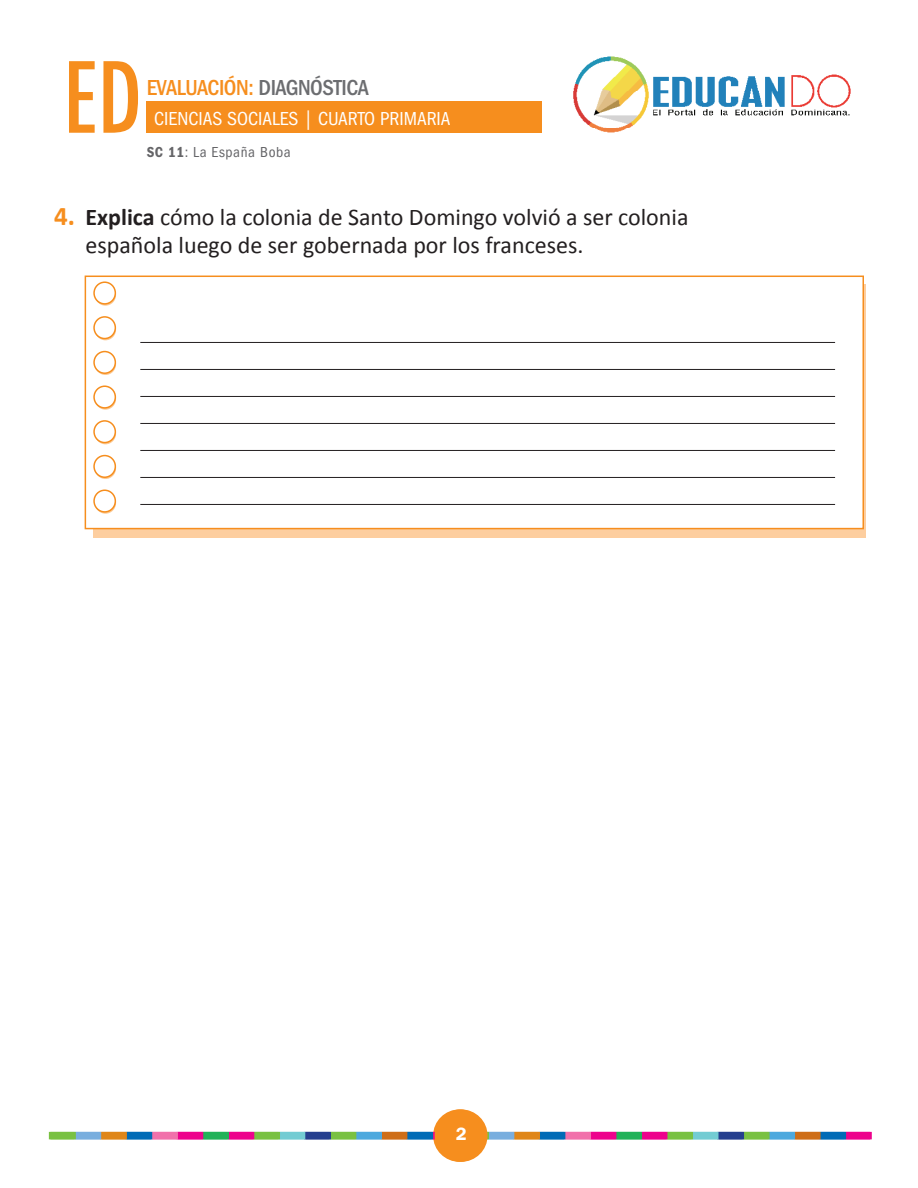
<style>
.page{position:relative;width:918px;height:1188px;background:#fff}
.page>*{position:absolute;margin:0;border:0;box-sizing:border-box;transform-origin:0 0}
.t1{font:500 condensed 94.95px "Futura";color:#f68e1e}
.t2{font:24px/28.8px "Calibri";color:#231f20}
.t3{font:500 condensed 22.5px "ITC Franklin Gothic Std";letter-spacing:-.02em;color:#f68e1e}
.t4{font:condensed 19.5px "ITC Franklin Gothic Std";color:#fff}
.t5{font:600 18px "ITC Franklin Gothic Std";color:#fff}
.t6{font:condensed 15px "ITC Franklin Gothic Std";letter-spacing:.04em;color:#656568}
.s1{color:#6c6d70}
.s2{font-family:"ITC Franklin Gothic Std Dm Cd";font-stretch:normal}
.s3{font-weight:700;font-size:27px;color:#f68e1e}
.s4{font-weight:700}
</style>
<div class="page">
<div style="left:49px;top:1132px;width:25px;height:7px;background:#79c142"></div>
<div style="left:202px;top:1132px;width:25px;height:7px;background:#538665"></div>
<svg style="left:433px;top:1109px;width:53px;height:53px"></svg>
<div style="left:50px;top:1132px;width:26px;height:7px;background:#79c142"></div>
<div style="left:76px;top:1132px;width:25px;height:7px;background:#79aede"></div>
<div style="left:101px;top:1132px;width:26px;height:7px;background:#df8619"></div>
<div style="left:127px;top:1132px;width:25px;height:7px;background:#006bb6"></div>
<div style="left:152px;top:1132px;width:26px;height:7px;background:#f171ab"></div>
<div style="left:178px;top:1132px;width:25px;height:7px;background:#ed028c"></div>
<div style="left:204px;top:1132px;width:25px;height:7px;background:#21b259"></div>
<div style="left:229px;top:1132px;width:26px;height:7px;background:#ed028c"></div>
<div style="left:255px;top:1132px;width:25px;height:7px;background:#79c142"></div>
<div style="left:280px;top:1132px;width:26px;height:7px;background:#73ccd3"></div>
<div style="left:306px;top:1132px;width:25px;height:7px;background:#253f8e"></div>
<div style="left:331px;top:1132px;width:26px;height:7px;background:#79c142"></div>
<div style="left:357px;top:1132px;width:25px;height:7px;background:#4da9de"></div>
<div style="left:382px;top:1132px;width:26px;height:7px;background:#ce6e18"></div>
<div style="left:408px;top:1132px;width:25px;height:7px;background:#006bb6"></div>
<div style="left:433px;top:1132px;width:26px;height:7px;background:#ef3067"></div>
<div style="left:464px;top:1132px;width:25px;height:7px;background:#79c142"></div>
<div style="left:489px;top:1132px;width:26px;height:7px;background:#79aede"></div>
<div style="left:515px;top:1132px;width:25px;height:7px;background:#df8619"></div>
<div style="left:540px;top:1132px;width:26px;height:7px;background:#006bb6"></div>
<div style="left:566px;top:1132px;width:25px;height:7px;background:#f171ab"></div>
<div style="left:591px;top:1132px;width:26px;height:7px;background:#ed028c"></div>
<div style="left:617px;top:1132px;width:25px;height:7px;background:#21b259"></div>
<div style="left:642px;top:1132px;width:26px;height:7px;background:#ed028c"></div>
<div style="left:668px;top:1132px;width:25px;height:7px;background:#79c142"></div>
<div style="left:693px;top:1132px;width:26px;height:7px;background:#73ccd3"></div>
<div style="left:719px;top:1132px;width:25px;height:7px;background:#253f8e"></div>
<div style="left:744px;top:1132px;width:26px;height:7px;background:#79c142"></div>
<div style="left:770px;top:1132px;width:25px;height:7px;background:#4da9de"></div>
<div style="left:795px;top:1132px;width:26px;height:7px;background:#ce6e18"></div>
<div style="left:821px;top:1132px;width:25px;height:7px;background:#006bb6"></div>
<div style="left:846px;top:1132px;width:26px;height:7px;background:#ed028c"></div>
<div style="left:435px;top:1109px;width:53px;height:53px;background:#f68e1e;border-radius:50%"></div>
<div style="left:147px;top:101px;width:395px;height:31px;background:#f68e1e"></div>
<img style="left:573px;top:56px;width:278px;height:77px">
<div style="left:93px;top:284px;width:773px;height:254px;background:#fdce9f"></div>
<div style="left:85px;top:276px;width:779px;height:253px;background:#fff;border:2px solid #f68e1e"></div>
<svg style="left:95px;top:284px;width:21px;height:22px"></svg>
<div style="left:94px;top:282px;width:21px;height:22px;background:#fff;border-radius:50%"></div>
<div style="left:93px;top:281px;width:23px;height:24px;border:2px solid #f68e1e;border-radius:50%"></div>
<svg style="left:95px;top:319px;width:21px;height:21px"></svg>
<div style="left:94px;top:317px;width:21px;height:22px;background:#fff;border-radius:50%"></div>
<div style="left:93px;top:316px;width:23px;height:23px;border:2px solid #f68e1e;border-radius:50%"></div>
<svg style="left:95px;top:353px;width:21px;height:22px"></svg>
<div style="left:94px;top:352px;width:21px;height:21px;background:#fff;border-radius:50%"></div>
<div style="left:93px;top:351px;width:23px;height:23px;border:2px solid #f68e1e;border-radius:50%"></div>
<svg style="left:95px;top:388px;width:21px;height:22px"></svg>
<div style="left:94px;top:386px;width:21px;height:22px;background:#fff;border-radius:50%"></div>
<div style="left:93px;top:385px;width:23px;height:24px;border:2px solid #f68e1e;border-radius:50%"></div>
<svg style="left:95px;top:423px;width:21px;height:21px"></svg>
<div style="left:94px;top:421px;width:21px;height:22px;background:#fff;border-radius:50%"></div>
<div style="left:93px;top:420px;width:23px;height:23px;border:2px solid #f68e1e;border-radius:50%"></div>
<svg style="left:95px;top:457px;width:21px;height:22px"></svg>
<div style="left:94px;top:456px;width:21px;height:21px;background:#fff;border-radius:50%"></div>
<div style="left:93px;top:455px;width:23px;height:23px;border:2px solid #f68e1e;border-radius:50%"></div>
<svg style="left:95px;top:492px;width:21px;height:22px"></svg>
<div style="left:94px;top:490px;width:21px;height:22px;background:#fff;border-radius:50%"></div>
<div style="left:93px;top:489px;width:23px;height:24px;border:2px solid #f68e1e;border-radius:50%"></div>
<hr style="left:140px;top:342px;width:695px;height:1px;background:#231f20">
<hr style="left:140px;top:369px;width:695px;height:1px;background:#231f20">
<hr style="left:140px;top:396px;width:695px;height:1px;background:#231f20">
<hr style="left:140px;top:423px;width:695px;height:1px;background:#231f20">
<hr style="left:140px;top:450px;width:695px;height:1px;background:#231f20">
<hr style="left:140px;top:477px;width:695px;height:1px;background:#231f20">
<hr style="left:140px;top:504px;width:695px;height:1px;background:#231f20">
<h1 class="t1" style="left:64px;top:37px;width:80px">ED</h1>
<p class="t3" style="left:147px;top:75px;width:224px">EVALUACIÓN: <span class="s1">DIAGNÓSTICA</span></p>
<p class="t4" style="left:154px;top:107px;width:298px">CIENCIAS SOCIALES | CUARTO PRIMARIA</p>
<p class="t6" style="left:147px;top:144px;width:146px"><span class="s2">SC 11</span>: LA ESPAÑA BOBA</p>
<p class="t2" style="left:86px;top:202px;width:605px;text-indent:-32px"><span class="s3">4.</span> <span class="s4">Explica</span> cómo la colonia de Santo Domingo volvió a ser colonia española luego de ser gobernada por los franceses.</p>
<p class="t5" style="left:456px;top:1123px;width:12px">2</p>
</div>
